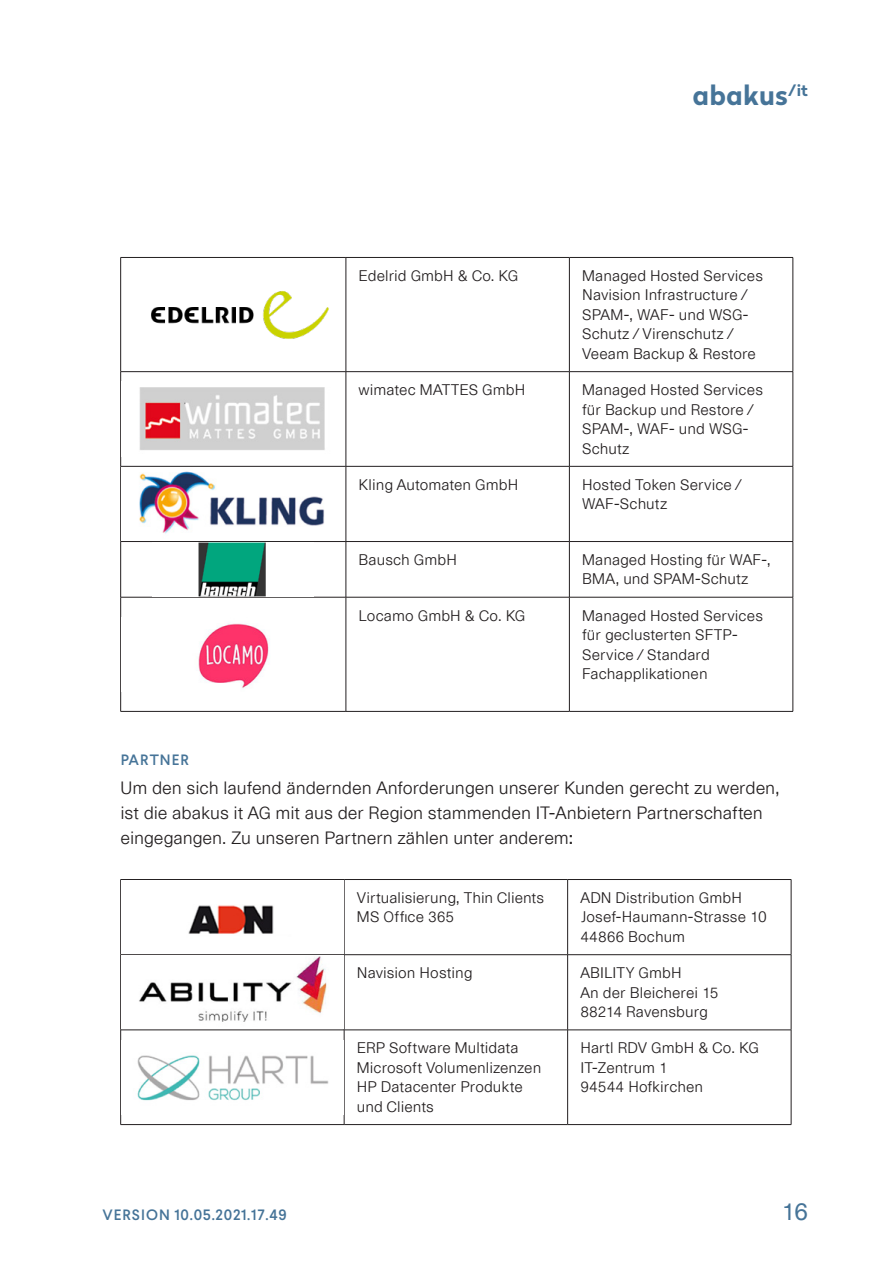
<style>
.page{position:relative;width:893px;height:1263px;background:#fff}
.page>*{position:absolute;margin:0;border:0;box-sizing:border-box;transform-origin:0 0}
.t1{font:700 27px "Radikal";letter-spacing:.01em;color:#467498}
.t2{font:500 24px "Cern";color:#467498}
.Text_-_p{font:17.4px/24.9px "Cern";letter-spacing:-.005em;color:#231f20}
.Tabelle_-_p{font:15px/19.5px "Cern";letter-spacing:.005em;color:#231f20}
.Meta_-_p{font:500 15px "Larsseit";letter-spacing:.05em;color:#467498}
.Meta_-_p-2{font:500 15px "Larsseit";letter-spacing:.07em;color:#467498}
</style>
<div class="page">
<hr style="left:120px;top:257px;width:226px;height:1px;background:#231f20">
<hr style="left:346px;top:257px;width:223px;height:1px;background:#231f20">
<hr style="left:346px;top:258px;width:1px;height:113px;background:#231f20">
<hr style="left:569px;top:257px;width:224px;height:1px;background:#231f20">
<hr style="left:569px;top:258px;width:1px;height:113px;background:#231f20">
<hr style="left:120px;top:371px;width:226px;height:1px;background:#231f20">
<hr style="left:346px;top:371px;width:223px;height:1px;background:#231f20">
<hr style="left:346px;top:372px;width:1px;height:94px;background:#231f20">
<hr style="left:569px;top:371px;width:224px;height:1px;background:#231f20">
<hr style="left:569px;top:372px;width:1px;height:94px;background:#231f20">
<hr style="left:120px;top:466px;width:226px;height:1px;background:#231f20">
<hr style="left:346px;top:466px;width:223px;height:1px;background:#231f20">
<hr style="left:346px;top:466px;width:1px;height:75px;background:#231f20">
<hr style="left:569px;top:466px;width:224px;height:1px;background:#231f20">
<hr style="left:569px;top:466px;width:1px;height:75px;background:#231f20">
<hr style="left:120px;top:541px;width:226px;height:1px;background:#231f20">
<hr style="left:346px;top:541px;width:223px;height:1px;background:#231f20">
<hr style="left:346px;top:542px;width:1px;height:55px;background:#231f20">
<hr style="left:569px;top:541px;width:224px;height:1px;background:#231f20">
<hr style="left:569px;top:542px;width:1px;height:55px;background:#231f20">
<hr style="left:120px;top:597px;width:226px;height:1px;background:#231f20">
<hr style="left:346px;top:597px;width:223px;height:1px;background:#231f20">
<hr style="left:346px;top:597px;width:1px;height:114px;background:#231f20">
<hr style="left:569px;top:597px;width:224px;height:1px;background:#231f20">
<hr style="left:569px;top:597px;width:1px;height:114px;background:#231f20">
<hr style="left:120px;top:258px;width:1px;height:113px;background:#231f20">
<hr style="left:793px;top:258px;width:1px;height:113px;background:#231f20">
<hr style="left:120px;top:372px;width:1px;height:94px;background:#231f20">
<hr style="left:793px;top:372px;width:1px;height:94px;background:#231f20">
<hr style="left:120px;top:466px;width:1px;height:75px;background:#231f20">
<hr style="left:793px;top:466px;width:1px;height:75px;background:#231f20">
<hr style="left:120px;top:542px;width:1px;height:55px;background:#231f20">
<hr style="left:793px;top:542px;width:1px;height:55px;background:#231f20">
<hr style="left:120px;top:597px;width:1px;height:114px;background:#231f20">
<hr style="left:793px;top:597px;width:1px;height:114px;background:#231f20">
<hr style="left:120px;top:711px;width:226px;height:1px;background:#231f20">
<hr style="left:346px;top:711px;width:223px;height:1px;background:#231f20">
<hr style="left:569px;top:711px;width:224px;height:1px;background:#231f20">
<img style="left:151px;top:290px;width:178px;height:49px">
<img style="left:139px;top:387px;width:186px;height:63px">
<img style="left:139px;top:471px;width:185px;height:63px">
<img style="left:198px;top:543px;width:68px;height:53px">
<img style="left:198px;top:623px;width:71px;height:65px">
<hr style="left:120px;top:879px;width:224px;height:1px;background:#231f20">
<hr style="left:120px;top:880px;width:1px;height:74px;background:#231f20">
<hr style="left:344px;top:879px;width:224px;height:1px;background:#231f20">
<hr style="left:344px;top:880px;width:1px;height:74px;background:#231f20">
<hr style="left:568px;top:879px;width:223px;height:1px;background:#231f20">
<hr style="left:567px;top:880px;width:1px;height:74px;background:#231f20">
<hr style="left:791px;top:880px;width:1px;height:74px;background:#231f20">
<hr style="left:120px;top:954px;width:224px;height:1px;background:#231f20">
<hr style="left:120px;top:955px;width:1px;height:75px;background:#231f20">
<hr style="left:344px;top:954px;width:224px;height:1px;background:#231f20">
<hr style="left:344px;top:955px;width:1px;height:75px;background:#231f20">
<hr style="left:568px;top:954px;width:223px;height:1px;background:#231f20">
<hr style="left:567px;top:955px;width:1px;height:75px;background:#231f20">
<hr style="left:791px;top:955px;width:1px;height:75px;background:#231f20">
<hr style="left:120px;top:1030px;width:224px;height:1px;background:#231f20">
<hr style="left:120px;top:1030px;width:1px;height:94px;background:#231f20">
<hr style="left:344px;top:1030px;width:224px;height:1px;background:#231f20">
<hr style="left:344px;top:1030px;width:1px;height:94px;background:#231f20">
<hr style="left:568px;top:1030px;width:223px;height:1px;background:#231f20">
<hr style="left:567px;top:1030px;width:1px;height:94px;background:#231f20">
<hr style="left:791px;top:1030px;width:1px;height:94px;background:#231f20">
<hr style="left:120px;top:1124px;width:224px;height:1px;background:#231f20">
<hr style="left:344px;top:1124px;width:224px;height:1px;background:#231f20">
<hr style="left:568px;top:1124px;width:223px;height:1px;background:#231f20">
<img style="left:188px;top:905px;width:86px;height:29px">
<img style="left:139px;top:956px;width:188px;height:66px">
<img style="left:137px;top:1055px;width:192px;height:46px">
<h1 class="t1" style="left:693px;top:76px;width:117px">abakus<sup>/it</sup></h1>
<p class="Tabelle_-_p" style="left:359px;top:266px;width:161px">Edelrid GmbH &amp; Co. KG</p>
<p class="Tabelle_-_p" style="left:582px;top:266px;width:182px">Managed Hosted Services<br>Navision Infrastructure /<br>SPAM-, WAF- und WSG-<br>Schutz / Virenschutz /<br>Veeam Backup &amp; Restore</p>
<p class="Tabelle_-_p" style="left:359px;top:380px;width:168px">wimatec MATTES GmbH</p>
<p class="Tabelle_-_p" style="left:582px;top:380px;width:182px">Managed Hosted Services für Backup und Restore /<br>SPAM-, WAF- und WSG-<br>Schutz</p>
<p class="Tabelle_-_p" style="left:359px;top:475px;width:161px">Kling Automaten GmbH</p>
<p class="Tabelle_-_p" style="left:582px;top:475px;width:160px">Hosted Token Service /</p>
<p class="Tabelle_-_p" style="left:582px;top:494px;width:87px">WAF-Schutz</p>
<p class="Tabelle_-_p" style="left:359px;top:550px;width:100px">Bausch GmbH</p>
<p class="Tabelle_-_p" style="left:582px;top:550px;width:190px">Managed Hosting für WAF-,<br>BMA, und SPAM-Schutz</p>
<p class="Tabelle_-_p" style="left:359px;top:605px;width:168px">Locamo GmbH &amp; Co. KG</p>
<p class="Tabelle_-_p" style="left:582px;top:605px;width:182px">Managed Hosted Services für geclusterten SFTP-<br>Service / Standard<br>Fachapplikationen</p>
<p class="Meta_-_p-2" style="left:121px;top:750px;width:70px">PARTNER</p>
<p class="Text_-_p" style="left:120px;top:775px;width:661px">Um den sich laufend ändernden Anforderungen unserer Kunden gerecht zu werden, ist die abakus it AG mit aus der Region stammenden IT-Anbietern Partnerschaften eingegangen. Zu unseren Partnern zählen unter anderem:</p>
<p class="Tabelle_-_p" style="left:357px;top:888px;width:189px">Virtualisierung, Thin Clients</p>
<p class="Tabelle_-_p" style="left:357px;top:907px;width:99px">MS Office 365</p>
<p class="Tabelle_-_p" style="left:580px;top:888px;width:163px">ADN Distribution GmbH</p>
<p class="Tabelle_-_p" style="left:580px;top:907px;width:188px">Josef-Haumann-Strasse 10</p>
<p class="Tabelle_-_p" style="left:580px;top:927px;width:106px">44866 Bochum</p>
<p class="Tabelle_-_p" style="left:357px;top:963px;width:117px">Navision Hosting</p>
<p class="Tabelle_-_p" style="left:580px;top:963px;width:103px">ABILITY GmbH</p>
<p class="Tabelle_-_p" style="left:580px;top:982px;width:140px">An der Bleicherei 15</p>
<p class="Tabelle_-_p" style="left:580px;top:1002px;width:128px">88214 Ravensburg</p>
<p class="Tabelle_-_p" style="left:357px;top:1038px;width:163px">ERP Software Multidata</p>
<p class="Tabelle_-_p" style="left:357px;top:1058px;width:186px">Microsoft Volumenlizenzen</p>
<p class="Tabelle_-_p" style="left:357px;top:1077px;width:167px">HP Datacenter Produkte</p>
<p class="Tabelle_-_p" style="left:357px;top:1097px;width:79px">und Clients</p>
<p class="Tabelle_-_p" style="left:580px;top:1038px;width:180px">Hartl RDV GmbH &amp; Co. KG</p>
<p class="Tabelle_-_p" style="left:580px;top:1058px;width:89px">IT-Zentrum 1</p>
<p class="Tabelle_-_p" style="left:580px;top:1077px;width:124px">94544 Hofkirchen</p>
<p class="Meta_-_p" style="left:102px;top:1206px;width:186px">VERSION 10.05.2021.17.49</p>
<h2 class="t2" style="left:781px;top:1194px;width:28px">16</h2>
</div>
